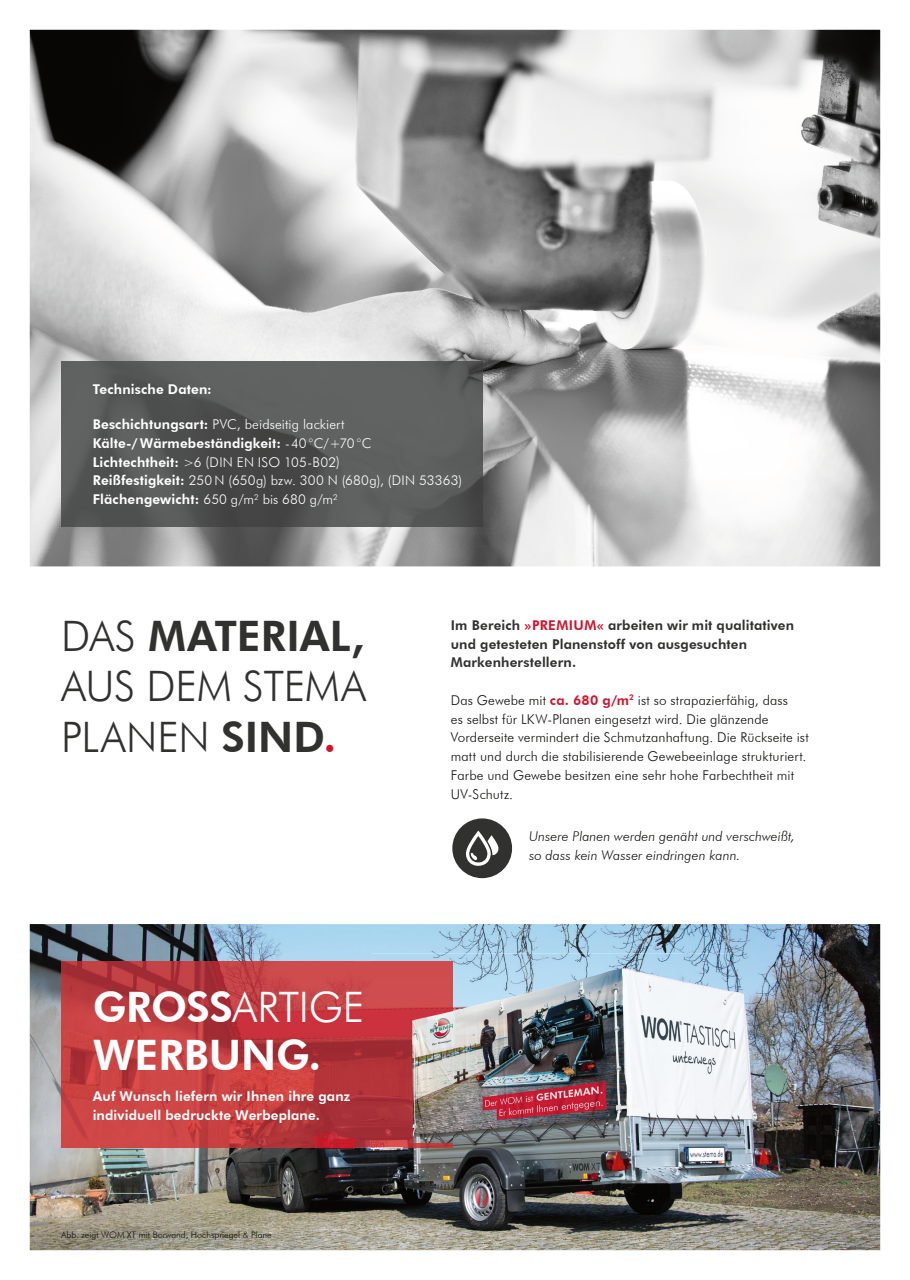
<style>
.page{position:relative;width:910px;height:1280px;background:#fff}
.page>*{position:absolute;margin:0;border:0;box-sizing:border-box;transform-origin:0 0}
.t1{font:300 42px/50.4px "Futura BT";letter-spacing:-.01em;color:#313230;text-align:justify}
.t2{font:800 42px/48px "Futura BT";color:#fff}
.t3{font:300 13.5px/18.8px "Futura BT";letter-spacing:.01em;color:#11110f}
.t4{font:300 13.5px/18.8px "Futura BT";letter-spacing:.01em;color:#fff}
.t5{font:800 13.5px/18.8px "Futura BT";letter-spacing:.01em;color:#313230}
.t6{font:800 13.5px/18.8px "Futura BT";letter-spacing:.01em;color:#fff}
.t7{font:italic 300 13.5px/18.8px "Futura BT";color:#11110f}
.t8{font:300 9px "Futura BT";color:#11110f}
.s1{font-weight:800}
.s2{font-weight:800;color:#d2152d}
.s3{color:#d2152d}
.s4{font-weight:300}
</style>
<div class="page">
<img style="left:30px;top:30px;width:850px;height:536px">
<img style="left:30px;top:924px;width:850px;height:326px">
<img style="left:61px;top:361px;width:421px;height:165px">
<div style="left:452px;top:818px;width:60px;height:60px;background:#313230;border-radius:50%"></div>
<svg style="left:466px;top:830px;width:32px;height:36px"></svg>
<img style="left:61px;top:961px;width:342px;height:186px">
<img style="left:403px;top:1142px;width:49px;height:5px">
<img style="left:372px;top:953px;width:358px;height:47px">
<img style="left:452px;top:1000px;width:278px;height:142px">
<img style="left:372px;top:961px;width:80px;height:181px">
<p class="t6" style="left:93px;top:380px;width:121px">Technische Daten:</p>
<p class="t4" style="left:93px;top:415px;width:371px"><span class="s1">Beschichtungsart:</span> PVC, beidseitig lackiert<br><span class="s1">Kälte-/ Wärmebeständigkeit:</span> - 40 °C/ +70 °C<br><span class="s1">Lichtechtheit:</span> &gt;6 (DIN EN ISO 105-B02)<br><span class="s1">Reißfestigkeit:</span> 250 N (650g) bzw. 300 N (680g), (DIN 53363)<br><span class="s1">Flächengewicht:</span> 650 g/m<sup>2</sup> bis 680 g/m<sup>2</sup></p>
<h1 class="t1" style="left:61px;top:610px;width:307px">DAS <span class="s1">MATERIAL, </span>AUS DEM STEMA PLANEN <span class="s1">SIND</span><span class="s2">.</span></h1>
<p class="t5" style="left:451px;top:615px;width:345px">Im Bereich <span class="s3">» PREMIUM«</span> arbeiten wir mit qualitativen und getesteten Planenstoff von ausgesuchten<br>Markenherstellern.</p>
<p class="t3" style="left:451px;top:690px;width:360px">Das Gewebe mit <span class="s2">ca. 680 g/m</span><sup>2</sup> ist so strapazierfähig, dass<br>es selbst für LKW-Planen eingesetzt wird. Die glänzende Vorderseite vermindert die Schmutzanhaftung. Die Rückseite ist matt und durch die stabilisierende Gewebeeinlage strukturiert.<br>Farbe und Gewebe besitzen eine sehr hohe Farbechtheit mit UV-Schutz.</p>
<p class="t7" style="left:529px;top:827px;width:267px">Unsere Planen werden genäht und verschweißt, so dass kein Wasser eindringen kann.</p>
<h1 class="t2" style="left:93px;top:983px;width:273px">GROSS<span class="s4">ARTIGE<br></span>WERBUNG.</h1>
<p class="t6" style="left:93px;top:1087px;width:259px">Auf Wunsch liefern wir Ihnen ihre ganz individuell bedruckte Werbeplane.</p>
<p class="t8" style="left:61px;top:1229px;width:212px">Abb. zeigt WOM XT mit Borwand, Hochspriegel &amp; Plane</p>
</div>
